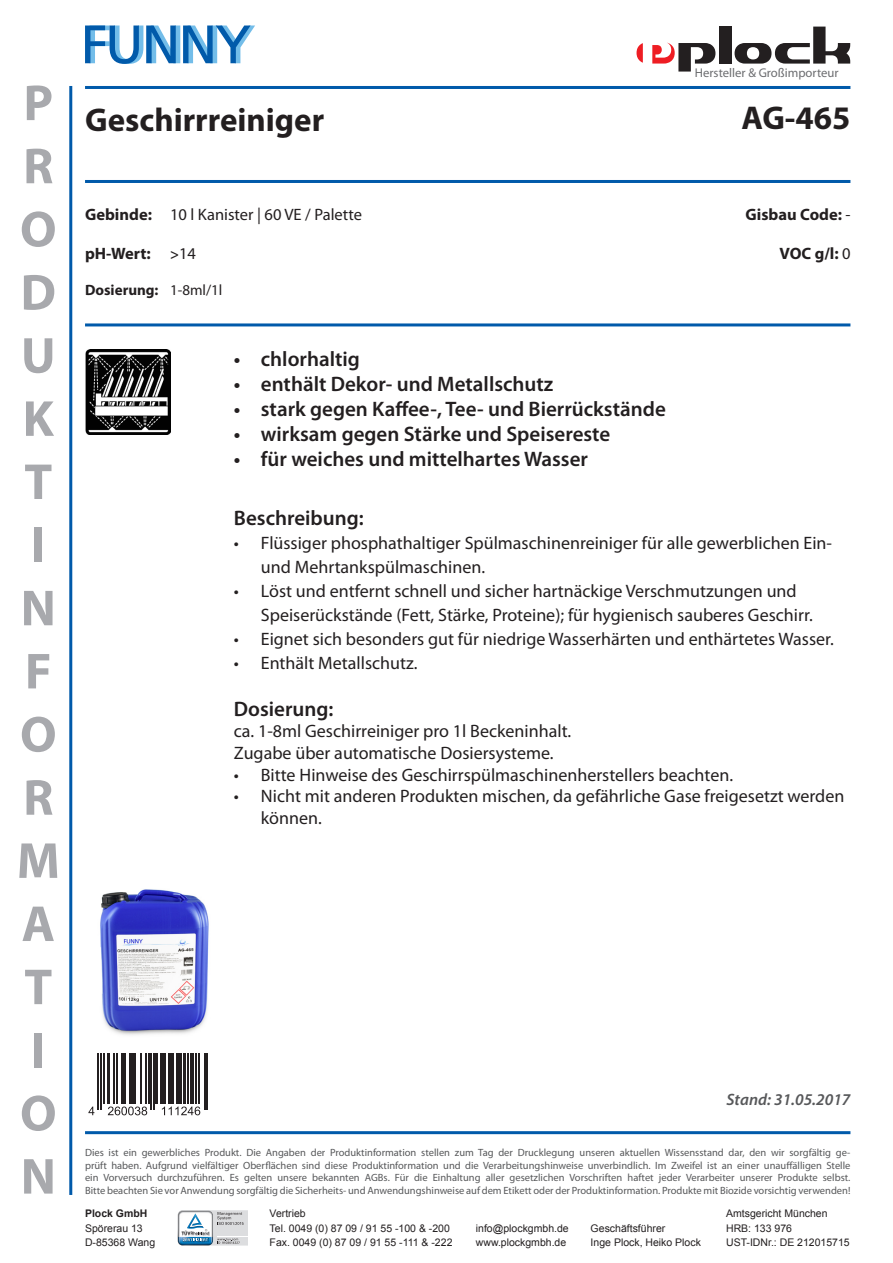
<style>
.page{position:relative;width:893px;height:1263px;background:#fff}
.page>*{position:absolute;margin:0;border:0;box-sizing:border-box;transform-origin:0 0}
.t1{font:700 51px/63.2px "Myriad Pro";color:#a8a9ad}
.t2{font:700 33px "Myriad Pro";color:#231f20}
.t3{font:600 21px "Myriad Pro";color:#231f20}
.t4{font:18px/24px "Myriad Pro";color:#231f20}
.t5{font:16.5px "Myriad Pro";color:#231f20}
.t6{font:700 16.5px "Myriad Pro";color:#231f20}
.t7{font:italic 600 16.5px "Myriad Pro";color:#57585a}
.t8{font:700 15px "Myriad Pro";color:#231f20}
.t9{font:12.75px "Myriad Pro";color:#6c6d70}
.t10{font:10.5px/12.6px "Myriad Pro";color:#57585a;text-align:justify}
.t11{font:10.5px/14.2px "Arial";color:#231f20}
.t12{font:700 10.5px "Arial";color:#231f20}
.s1{font-weight:700}
.s2{font-weight:600;font-size:15px}
.s3{font-weight:400}
</style>
<div class="page">
<svg style="left:177px;top:1210px;width:70px;height:36px"></svg>
<img style="left:85px;top:350px;width:85px;height:85px">
<svg style="left:92px;top:1053px;width:116px;height:63px"></svg>
<hr style="left:98px;top:1052px;width:1px;height:58px;background:#231f20">
<hr style="left:100px;top:1052px;width:1px;height:58px;background:#231f20">
<hr style="left:104px;top:1052px;width:1px;height:52px;background:#231f20">
<hr style="left:107px;top:1052px;width:2px;height:52px;background:#231f20">
<hr style="left:114px;top:1052px;width:1px;height:52px;background:#231f20">
<hr style="left:116px;top:1052px;width:1px;height:52px;background:#231f20">
<hr style="left:121px;top:1052px;width:2px;height:52px;background:#231f20">
<hr style="left:124px;top:1052px;width:1px;height:52px;background:#231f20">
<hr style="left:129px;top:1052px;width:2px;height:52px;background:#231f20">
<hr style="left:132px;top:1052px;width:2px;height:52px;background:#231f20">
<hr style="left:135px;top:1052px;width:1px;height:52px;background:#231f20">
<hr style="left:140px;top:1052px;width:2px;height:52px;background:#231f20">
<hr style="left:145px;top:1052px;width:1px;height:52px;background:#231f20">
<hr style="left:149px;top:1052px;width:1px;height:52px;background:#231f20">
<hr style="left:151px;top:1052px;width:1px;height:58px;background:#231f20">
<hr style="left:153px;top:1052px;width:1px;height:58px;background:#231f20">
<hr style="left:155px;top:1052px;width:3px;height:52px;background:#231f20">
<hr style="left:160px;top:1052px;width:2px;height:52px;background:#231f20">
<hr style="left:164px;top:1052px;width:2px;height:52px;background:#231f20">
<hr style="left:168px;top:1052px;width:3px;height:52px;background:#231f20">
<hr style="left:172px;top:1052px;width:2px;height:52px;background:#231f20">
<hr style="left:176px;top:1052px;width:3px;height:52px;background:#231f20">
<hr style="left:180px;top:1052px;width:2px;height:52px;background:#231f20">
<hr style="left:183px;top:1052px;width:3px;height:52px;background:#231f20">
<hr style="left:188px;top:1052px;width:1px;height:52px;background:#231f20">
<hr style="left:190px;top:1052px;width:4px;height:52px;background:#231f20">
<hr style="left:196px;top:1052px;width:1px;height:52px;background:#231f20">
<hr style="left:198px;top:1052px;width:1px;height:52px;background:#231f20">
<hr style="left:204px;top:1052px;width:1px;height:58px;background:#231f20">
<hr style="left:206px;top:1052px;width:1px;height:58px;background:#231f20">
<svg style="left:88px;top:1106px;width:6px;height:9px"></svg>
<svg style="left:108px;top:1106px;width:39px;height:9px"></svg>
<svg style="left:162px;top:1106px;width:38px;height:9px"></svg>
<img style="left:100px;top:889px;width:109px;height:146px">
<svg style="left:85px;top:26px;width:170px;height:38px"></svg>
<div style="left:719px;top:27px;width:12px;height:37px;background:#231f20"></div>
<svg style="left:735px;top:27px;width:115px;height:37px"></svg>
<svg style="left:652px;top:43px;width:63px;height:29px"></svg>
<svg style="left:636px;top:43px;width:7px;height:20px"></svg>
<hr style="left:69px;top:86px;width:3px;height:1109px;background:#015aaa">
<hr style="left:85px;top:1131px;width:765px;height:3px;background:#015aaa">
<hr style="left:85px;top:86px;width:765px;height:3px;background:#015aaa">
<hr style="left:85px;top:180px;width:765px;height:3px;background:#015aaa">
<hr style="left:85px;top:323px;width:765px;height:3px;background:#015aaa">
<h1 class="t1" style="left:17px;top:70px;width:45px">P<br>R<br>O<br>D<br>U<br>K<br>T<br>I<br>N<br>F<br>O<br>R<br>M<br>A<br>T<br>I<br>O<br>N</h1>
<p class="t9" style="left:695px;top:65px;width:145px">Hersteller &amp; Großimporteur</p>
<h2 class="t2" style="left:85px;top:98px;width:241px">Geschirrreiniger</h2>
<h2 class="t2" style="left:741px;top:96px;width:110px">AG-465</h2>
<h3 class="t5" style="left:85px;top:204px;width:278px"><span class="s1">Gebinde:</span> 10 l Kanister | 60 VE / Palette</h3>
<h3 class="t6" style="left:85px;top:243px;width:112px">pH-Wert: <span class="s2">&gt;</span><span class="s3">14</span></h3>
<h3 class="t8" style="left:85px;top:280px;width:139px">Dosierung: <span class="s3">1-8ml/1l</span></h3>
<h3 class="t3" style="left:234px;top:345px;width:128px">• chlorhaltig</h3>
<h3 class="t3" style="left:234px;top:370px;width:321px">• enthält Dekor- und Metallschutz</h3>
<h3 class="t3" style="left:234px;top:395px;width:433px">• stark gegen Kaffee-, Tee- und Bierrückstände</h3>
<h3 class="t3" style="left:234px;top:421px;width:378px">• wirksam gegen Stärke und Speisereste</h3>
<h3 class="t3" style="left:234px;top:446px;width:356px">• für weiches und mittelhartes Wasser</h3>
<h3 class="t6" style="left:746px;top:203px;width:106px">Gisbau Code: <span class="s3">-</span></h3>
<h3 class="t6" style="left:779px;top:243px;width:73px">VOC g/l: <span class="s3">0</span></h3>
<h3 class="t3" style="left:234px;top:505px;width:131px">Beschreibung:</h3>
<h3 class="t4" style="left:261px;top:531px;width:573px;text-indent:-27px">• Flüssiger phosphathaltiger Spülmaschinenreiniger für alle gewerblichen Ein&shy;und Mehrtankspülmaschinen.</h3>
<h3 class="t4" style="left:261px;top:579px;width:553px;text-indent:-27px">• Löst und entfernt schnell und sicher hartnäckige Verschmutzungen und<br>Speiserückstände (Fett, Stärke, Proteine); für hygienisch sauberes Geschirr.</h3>
<h3 class="t4" style="left:234px;top:627px;width:601px">• Eignet sich besonders gut für niedrige Wasserhärten und enthärtetes Wasser.</h3>
<h3 class="t4" style="left:234px;top:651px;width:185px">• Enthält Metallschutz.</h3>
<h3 class="t3" style="left:234px;top:695px;width:101px">Dosierung:</h3>
<h3 class="t4" style="left:234px;top:720px;width:339px;line-height:21.6px">ca. 1-8ml Geschirreiniger pro 1l Beckeninhalt.<br>Zugabe über automatische Dosiersysteme.</h3>
<h3 class="t4" style="left:234px;top:762px;width:501px">• Bitte Hinweise des Geschirrspülmaschinenherstellers beachten.</h3>
<h3 class="t4" style="left:261px;top:785px;width:585px;line-height:21.6px;text-indent:-27px">• Nicht mit anderen Produkten mischen, da gefährliche Gase freigesetzt werden können.</h3>
<h3 class="t7" style="left:726px;top:1089px;width:125px">Stand: 31.05.2017</h3>
<p class="t10" style="left:85px;top:1146px;width:767px">Dies ist ein gewerbliches Produkt. Die Angaben der Produktinformation stellen zum Tag der Drucklegung unseren aktuellen Wissensstand dar, den wir sorgfältig ge&shy;prüft haben. Aufgrund vielfältiger Oberflächen sind diese Produktinformation und die Verarbeitungshinweise unverbindlich. Im Zweifel ist an einer unauffälligen Stelle ein Vorversuch durchzuführen. Es gelten unsere bekannten AGBs. Für die Einhaltung aller gesetzlichen Vorschriften haftet jeder Verarbeiter unserer Produkte selbst.<br>Bitte beachten Sie vor Anwendung sorgfältig die Sicherheits- und Anwendungshinweise auf dem Etikett oder der Produktinformation. Produkte mit Biozide vorsichtig verwenden!</p>
<p class="t12" style="left:85px;top:1207px;width:64px">Plock GmbH</p>
<p class="t11" style="left:85px;top:1221px;width:72px">Spörerau 13<br>D-85368 Wang</p>
<p class="t11" style="left:270px;top:1207px;width:184px">Vertrieb<br>Tel. 0049 (0) 87 09 / 91 55 -100 &amp; -200<br>Fax. 0049 (0) 87 09 / 91 55 -111 &amp; -222</p>
<p class="t11" style="left:476px;top:1221px;width:94px">info@plockgmbh.de www.plockgmbh.de</p>
<p class="t11" style="left:591px;top:1221px;width:112px">Geschäftsführer<br>Inge Plock, Heiko Plock</p>
<p class="t11" style="left:726px;top:1207px;width:125px">Amtsgericht München<br>HRB: 133 976<br>UST-IDNr.: DE 212015715</p>
</div>
